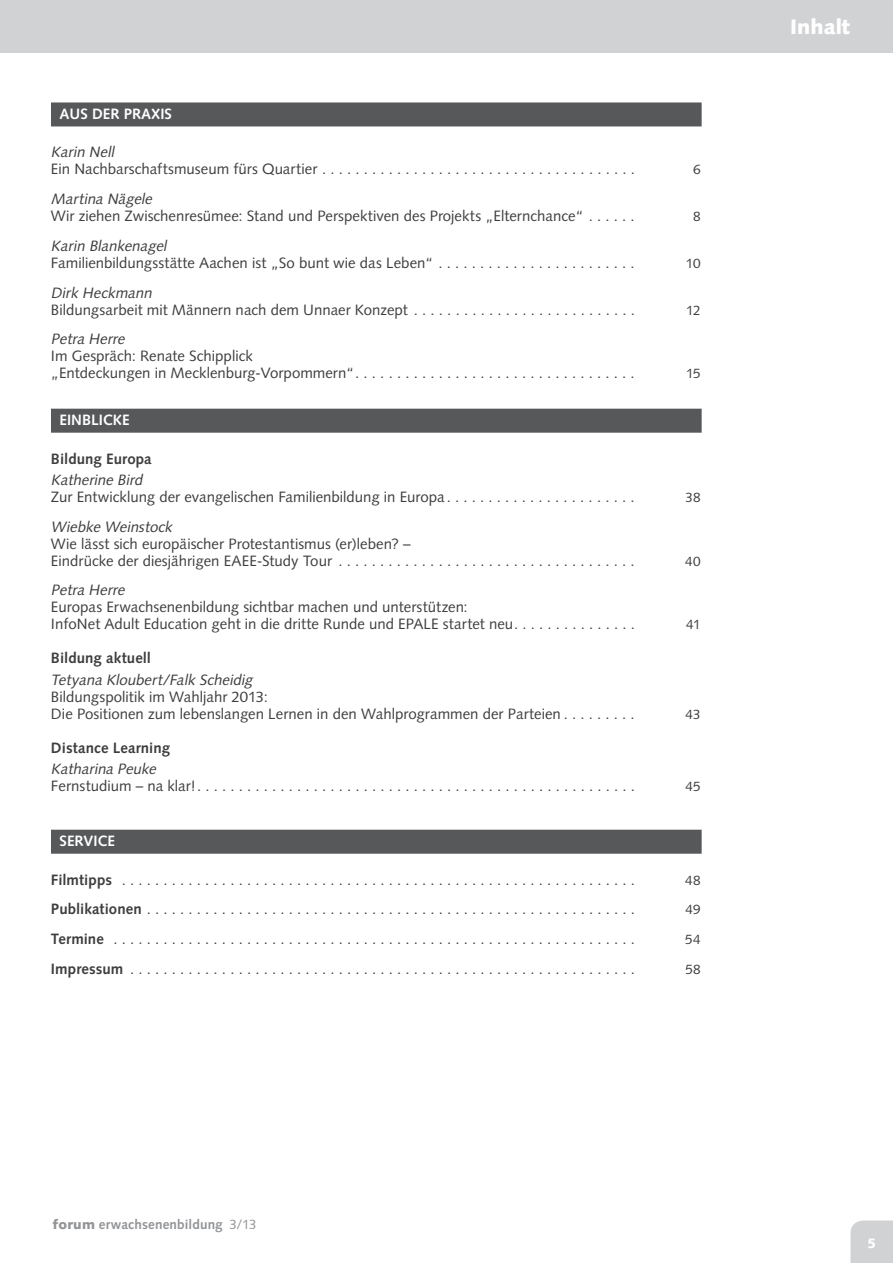
<style>
.page{position:relative;width:893px;height:1263px;background:#fff}
.page>*{position:absolute;margin:0;border:0;box-sizing:border-box;transform-origin:0 0}
.t1{font:900 21px "Syntax LT Std";color:#fff}
.t2{font:15px/17px "Syntax LT Std";color:#3e3e3f}
.t3{font:italic 15px "Syntax LT Std";color:#3e3e3f}
.t4{font:700 15px "Syntax LT Std";color:#3e3e3f}
.t5{font:700 15px "Syntax LT Std";color:#fff}
.t6{font:700 13.5px "Syntax LT Std";letter-spacing:.01em;color:#929497}
.t7{font:13.5px "Syntax LT Std";letter-spacing:.005em;color:#3e3e3f}
.t8{font:900 13.5px "Syntax LT Std";color:#fff}
.s1{font-weight:700}
.s2{font-weight:900}
.s3{font-weight:400}
</style>
<div class="page">
<div style="left:0;top:0;width:893px;height:52px;background:#d1d2d4"></div>
<div style="left:850px;top:1220px;width:43px;height:43px;background:#d1d2d4"></div>
<div style="left:51px;top:102px;width:651px;height:24px;background:#57585a"></div>
<div style="left:51px;top:409px;width:651px;height:24px;background:#57585a"></div>
<div style="left:51px;top:830px;width:651px;height:24px;background:#57585a"></div>
<p class="t5" style="left:59px;top:105px;width:114px">AUS DER PRAXIS</p>
<p class="t3" style="left:51px;top:143px;width:68px">Karin Nell</p>
<p class="t2" style="left:51px;top:161px;width:585px">Ein Nachbarschaftsmuseum fürs Quartier . . . . . . . . . . . . . . . . . . . . . . . . . . . . . . . . . . . . . .</p>
<p class="t7" style="left:693px;top:162px;width:9px">6</p>
<p class="t3" style="left:51px;top:190px;width:106px">Martina Nägele</p>
<p class="t2" style="left:51px;top:207px;width:585px">Wir ziehen Zwischenresümee: Stand und Perspektiven des Projekts „Elternchance“ . . . . . .</p>
<p class="t7" style="left:693px;top:208px;width:9px">8</p>
<p class="t3" style="left:51px;top:237px;width:120px">Karin Blankenagel</p>
<p class="t2" style="left:51px;top:254px;width:585px">Familienbildungsstätte Aachen ist „So bunt wie das Leben“ . . . . . . . . . . . . . . . . . . . . . . . .</p>
<p class="t7" style="left:686px;top:255px;width:16px">10</p>
<p class="t3" style="left:51px;top:283px;width:105px">Dirk Heckmann</p>
<p class="t2" style="left:51px;top:301px;width:585px">Bildungsarbeit mit Männern nach dem Unnaer Konzept . . . . . . . . . . . . . . . . . . . . . . . . . . .</p>
<p class="t7" style="left:686px;top:302px;width:16px">12</p>
<p class="t3" style="left:51px;top:330px;width:78px">Petra Herre</p>
<p class="t2" style="left:51px;top:348px;width:585px">Im Gespräch: Renate Schipplick<br>„Entdeckungen in Mecklenburg-Vorpommern“. . . . . . . . . . . . . . . . . . . . . . . . . . . . . . . . . .</p>
<p class="t7" style="left:686px;top:366px;width:16px">15</p>
<p class="t5" style="left:59px;top:411px;width:72px">EINBLICKE</p>
<p class="t4" style="left:51px;top:449px;width:102px">Bildung Europa</p>
<p class="t3" style="left:51px;top:471px;width:96px">Katherine Bird</p>
<p class="t2" style="left:51px;top:488px;width:585px">Zur Entwicklung der evangelischen Familienbildung in Europa. . . . . . . . . . . . . . . . . . . . . . .</p>
<p class="t7" style="left:685px;top:489px;width:17px">38</p>
<p class="t3" style="left:51px;top:517px;width:126px">Wiebke Weinstock</p>
<p class="t2" style="left:51px;top:535px;width:585px">Wie lässt sich europäischer Protestantismus (er)leben? –<br>Eindrücke der diesjährigen EAEE-Study Tour . . . . . . . . . . . . . . . . . . . . . . . . . . . . . . . . . . . .</p>
<p class="t7" style="left:685px;top:553px;width:17px">40</p>
<p class="t3" style="left:51px;top:581px;width:78px">Petra Herre</p>
<p class="t2" style="left:51px;top:599px;width:585px">Europas Erwachsenenbildung sichtbar machen und unterstützen:<br>InfoNet Adult Education geht in die dritte Runde und EPALE startet neu. . . . . . . . . . . . . . .</p>
<p class="t4" style="left:51px;top:649px;width:102px">Bildung aktuell</p>
<p class="t3" style="left:51px;top:670px;width:206px">Tetyana Kloubert/Falk Scheidig</p>
<p class="t2" style="left:51px;top:688px;width:585px">Bildungspolitik im Wahljahr 2013:<br>Die Positionen zum lebenslangen Lernen in den Wahlprogrammen der Parteien . . . . . . . . .</p>
<p class="t7" style="left:686px;top:616px;width:16px">41</p>
<p class="t7" style="left:685px;top:706px;width:16px">43</p>
<p class="t4" style="left:51px;top:738px;width:121px">Distance Learning</p>
<p class="t3" style="left:51px;top:760px;width:110px">Katharina Peuke</p>
<p class="t2" style="left:51px;top:777px;width:585px">Fernstudium – na klar!. . . . . . . . . . . . . . . . . . . . . . . . . . . . . . . . . . . . . . . . . . . . . . . . . . . . .</p>
<p class="t7" style="left:685px;top:778px;width:17px">45</p>
<p class="t5" style="left:59px;top:832px;width:57px">SERVICE</p>
<p class="t2" style="left:51px;top:871px;width:585px"><span class="s1">Filmtipps</span> . . . . . . . . . . . . . . . . . . . . . . . . . . . . . . . . . . . . . . . . . . . . . . . . . . . . . . . . . . . . . .</p>
<p class="t7" style="left:685px;top:872px;width:17px">48</p>
<p class="t2" style="left:51px;top:900px;width:585px"><span class="s1">Publikationen</span> . . . . . . . . . . . . . . . . . . . . . . . . . . . . . . . . . . . . . . . . . . . . . . . . . . . . . . . . . . .</p>
<p class="t7" style="left:685px;top:901px;width:17px">49</p>
<p class="t2" style="left:51px;top:930px;width:585px"><span class="s1">Termine</span> . . . . . . . . . . . . . . . . . . . . . . . . . . . . . . . . . . . . . . . . . . . . . . . . . . . . . . . . . . . . . . .</p>
<p class="t7" style="left:685px;top:931px;width:17px">54</p>
<p class="t2" style="left:51px;top:960px;width:585px"><span class="s1">Impressum</span> . . . . . . . . . . . . . . . . . . . . . . . . . . . . . . . . . . . . . . . . . . . . . . . . . . . . . . . . . . . . .</p>
<p class="t7" style="left:685px;top:961px;width:17px">58</p>
<h1 class="t1" style="left:790px;top:14px;width:62px">Inhalt</h1>
<p class="t6" style="left:53px;top:1216px;width:205px"><span class="s2">forum</span> erwachsenenbildung <span class="s3">3/13</span></p>
<p class="t8" style="left:867px;top:1235px;width:10px">5</p>
</div>
